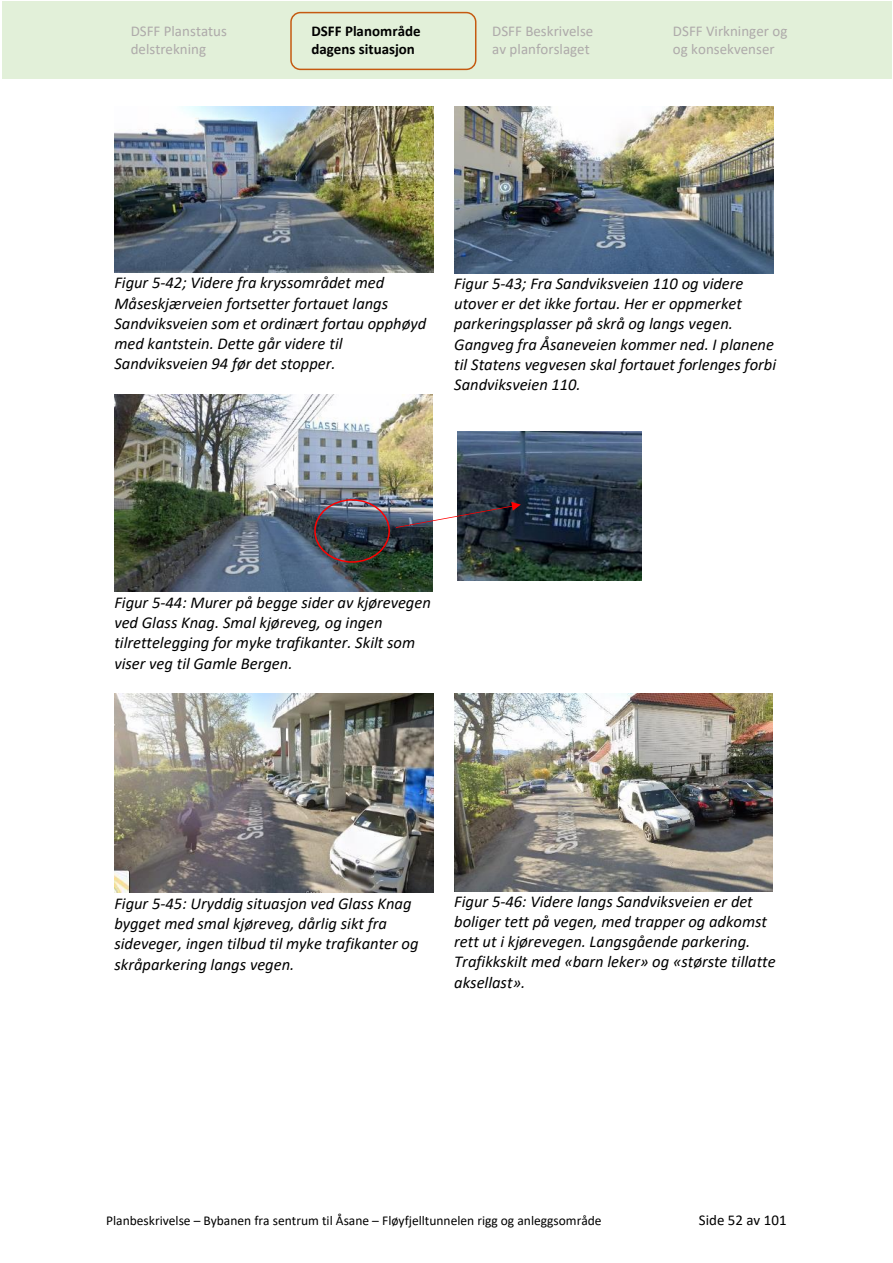
<style>
.page{position:relative;width:893px;height:1263px;background:#fff}
.page>*{position:absolute;margin:0;border:0;box-sizing:border-box;transform-origin:0 0}
.t1{font:italic 16.5px/20.1px "Calibri";color:#000}
.t2{font:15px "Calibri";color:#aeaaaa}
.t3{font:700 15px "Calibri";color:#000}
.t4{font:15px "Calibri";color:#000}
.t5{font:13.5px "Calibri";color:#000}
</style>
<div class="page">
<div style="left:2px;top:1px;width:890px;height:77px;background:#e2f0d9"></div>
<div style="left:290px;top:12px;width:186px;height:58px;border:2px solid #c55a11;border-radius:9px"></div>
<img style="left:114px;top:106px;width:320px;height:166px">
<img style="left:454px;top:106px;width:319px;height:167px">
<img style="left:114px;top:394px;width:319px;height:198px">
<img style="left:114px;top:693px;width:320px;height:199px">
<img style="left:454px;top:693px;width:319px;height:198px">
<div style="left:314px;top:499px;width:76px;height:64px;border:2px solid #f00;border-radius:50%"></div>
<img style="left:457px;top:431px;width:185px;height:150px">
<svg style="left:396px;top:502px;width:125px;height:26px"></svg>
<p class="t2" style="left:131px;top:25px;width:98px">DSFF Planstatus</p>
<p class="t3" style="left:311px;top:25px;width:111px">DSFF Planområde</p>
<p class="t2" style="left:492px;top:25px;width:103px">DSFF Beskrivelse</p>
<p class="t2" style="left:673px;top:25px;width:116px">DSFF Virkninger og</p>
<p class="t2" style="left:131px;top:43px;width:77px">delstrekning</p>
<p class="t3" style="left:311px;top:43px;width:105px">dagens situasjon</p>
<p class="t2" style="left:492px;top:43px;width:99px">av planforslaget</p>
<p class="t2" style="left:673px;top:43px;width:103px">og konsekvenser</p>
<p class="t1" style="left:114px;top:274px;width:314px">Figur 5-42; Videre fra kryssområdet med Måseskjærveien fortsetter fortauet langs Sandviksveien som et ordinært fortau opphøyd med kantstein. Dette går videre til Sandviksveien 94 før det stopper.</p>
<p class="t1" style="left:454px;top:275px;width:323px">Figur 5-43; Fra Sandviksveien 110 og videre utover er det ikke fortau. Her er oppmerket parkeringsplasser på skrå og langs vegen.<br>Gangveg fra Åsaneveien kommer ned. I planene til Statens vegvesen skal fortauet forlenges forbi Sandviksveien 110.</p>
<p class="t1" style="left:114px;top:594px;width:318px">Figur 5-44: Murer på begge sider av kjørevegen ved Glass Knag. Smal kjøreveg, og ingen tilrettelegging for myke trafikanter. Skilt som viser veg til Gamle Bergen.</p>
<p class="t1" style="left:114px;top:895px;width:306px">Figur 5-45: Uryddig situasjon ved Glass Knag bygget med smal kjøreveg, dårlig sikt fra sideveger, ingen tilbud til myke trafikanter og skråparkering langs vegen.</p>
<p class="t1" style="left:454px;top:893px;width:323px">Figur 5-46: Videre langs Sandviksveien er det boliger tett på vegen, med trapper og adkomst rett ut i kjørevegen. Langsgående parkering.<br>Trafikkskilt med «barn leker» og «største tillatte aksellast».</p>
<p class="t5" style="left:106px;top:1215px;width:497px">Planbeskrivelse – Bybanen fra sentrum til Åsane – Fløyfjelltunnelen rigg og anleggsområde</p>
<p class="t4" style="left:699px;top:1214px;width:89px">Side 52 av 101</p>
</div>
